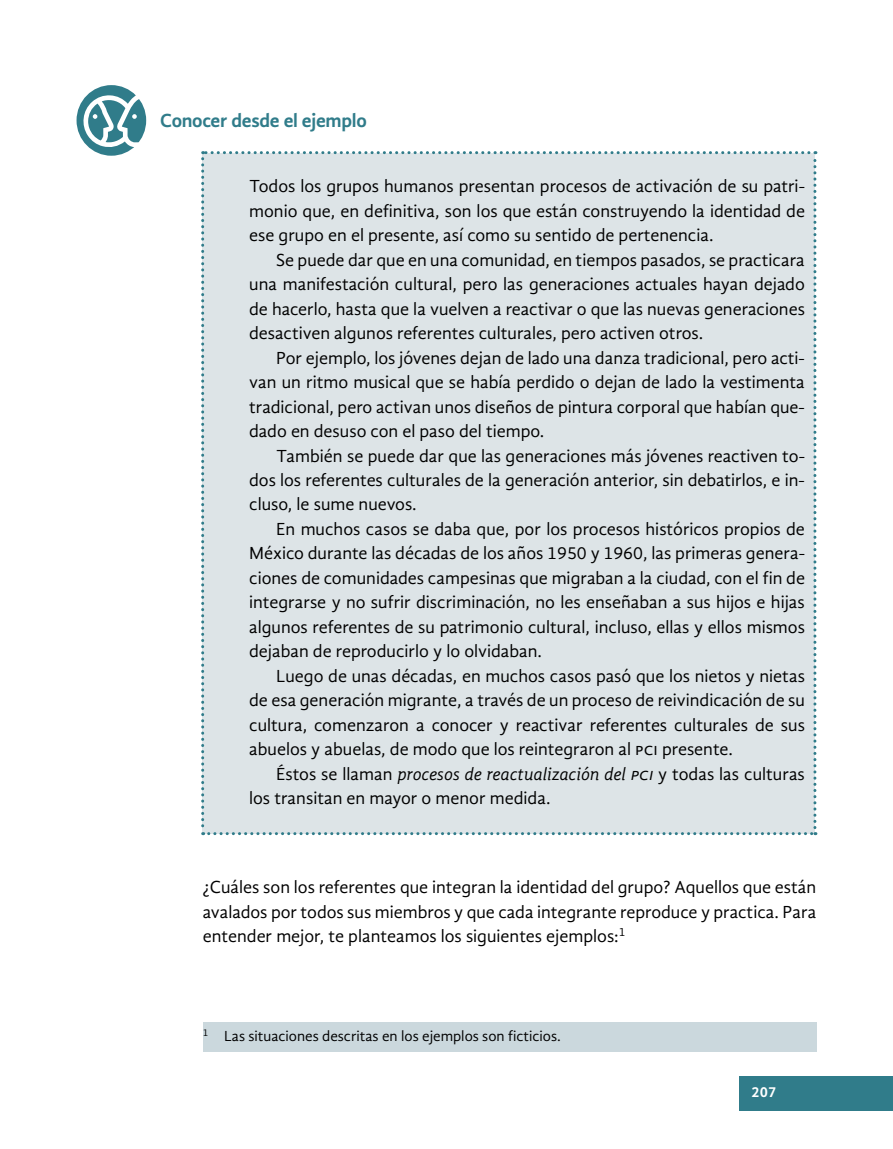
<style>
.page{position:relative;width:893px;height:1149px;background:#fff}
.page>*{position:absolute;margin:0;border:0;box-sizing:border-box;transform-origin:0 0}
.t1{font:700 19.5px "Gandhi Sans";letter-spacing:-.015em;color:#307c8a}
.t2{font:18px/24.5px "Gandhi Sans";color:#000;text-align:justify}
.t3{font:15px "Gandhi Sans";color:#000}
.t4{font:700 15px "Gandhi Sans";color:#fff}
.s1{font-style:italic}
</style>
<div class="page">
<div style="left:739px;top:1076px;width:154px;height:34px;background:#307c8a"></div>
<div style="left:203px;top:1021px;width:613px;height:30px;background:#cbd8dd"></div>
<div style="left:201px;top:151px;width:615px;height:683px;background:#dde4e7"></div>
<div style="left:77px;top:85px;width:69px;height:71px;background:#307c8a;border-radius:50%"></div>
<svg style="left:81px;top:93px;width:63px;height:61px"></svg>
<p class="t1" style="left:160px;top:109px;width:208px">Conocer desde el ejemplo</p>
<p class="t2" style="left:249px;top:174px;width:557px">Todos los grupos humanos presentan procesos de activación de su patri&shy;monio que, en definitiva, son los que están construyendo la identidad de ese grupo en el presente, así como su sentido de pertenencia.</p>
<p class="t2" style="left:249px;top:247px;width:557px;text-indent:27px">Se puede dar que en una comunidad, en tiempos pasados, se practicara una manifestación cultural, pero las generaciones actuales hayan dejado de hacerlo, hasta que la vuelven a reactivar o que las nuevas generaciones desactiven algunos referentes culturales, pero activen otros.</p>
<p class="t2" style="left:249px;top:345px;width:557px;text-indent:27px">Por ejemplo, los jóvenes dejan de lado una danza tradicional, pero acti&shy;van un ritmo musical que se había perdido o dejan de lado la vestimenta tradicional, pero activan unos diseños de pintura corporal que habían que&shy;dado en desuso con el paso del tiempo.</p>
<p class="t2" style="left:249px;top:443px;width:557px;text-indent:27px">También se puede dar que las generaciones más jóvenes reactiven to&shy;dos los referentes culturales de la generación anterior, sin debatirlos, e in&shy;cluso, le sume nuevos.</p>
<p class="t2" style="left:249px;top:516px;width:557px;text-indent:27px">En muchos casos se daba que, por los procesos históricos propios de México durante las décadas de los años 1950 y 1960, las primeras genera&shy;ciones de comunidades campesinas que migraban a la ciudad, con el fin de integrarse y no sufrir discriminación, no les enseñaban a sus hijos e hijas algunos referentes de su patrimonio cultural, incluso, ellas y ellos mismos dejaban de reproducirlo y lo olvidaban.</p>
<p class="t2" style="left:249px;top:663px;width:557px;text-indent:27px">Luego de unas décadas, en muchos casos pasó que los nietos y nietas de esa generación migrante, a través de un proceso de reivindicación de su cultura, comenzaron a conocer y reactivar referentes culturales de sus abuelos y abuelas, de modo que los reintegraron al pci presente.</p>
<p class="t2" style="left:249px;top:761px;width:557px;text-indent:27px">Éstos se llaman <span class="s1">procesos de reactualización del pci</span> y todas las culturas los transitan en mayor o menor medida.</p>
<p class="t2" style="left:203px;top:874px;width:615px">¿Cuáles son los referentes que integran la identidad del grupo? Aquellos que están avalados por todos sus miembros y que cada integrante reproduce y practica. Para entender mejor, te planteamos los siguientes ejemplos:<sup>1</sup></p>
<p class="t3" style="left:203px;top:1027px;width:359px"><sup>1</sup> Las situaciones descritas en los ejemplos son ficticios.</p>
<p class="t4" style="left:751px;top:1082px;width:26px">207</p>
</div>
